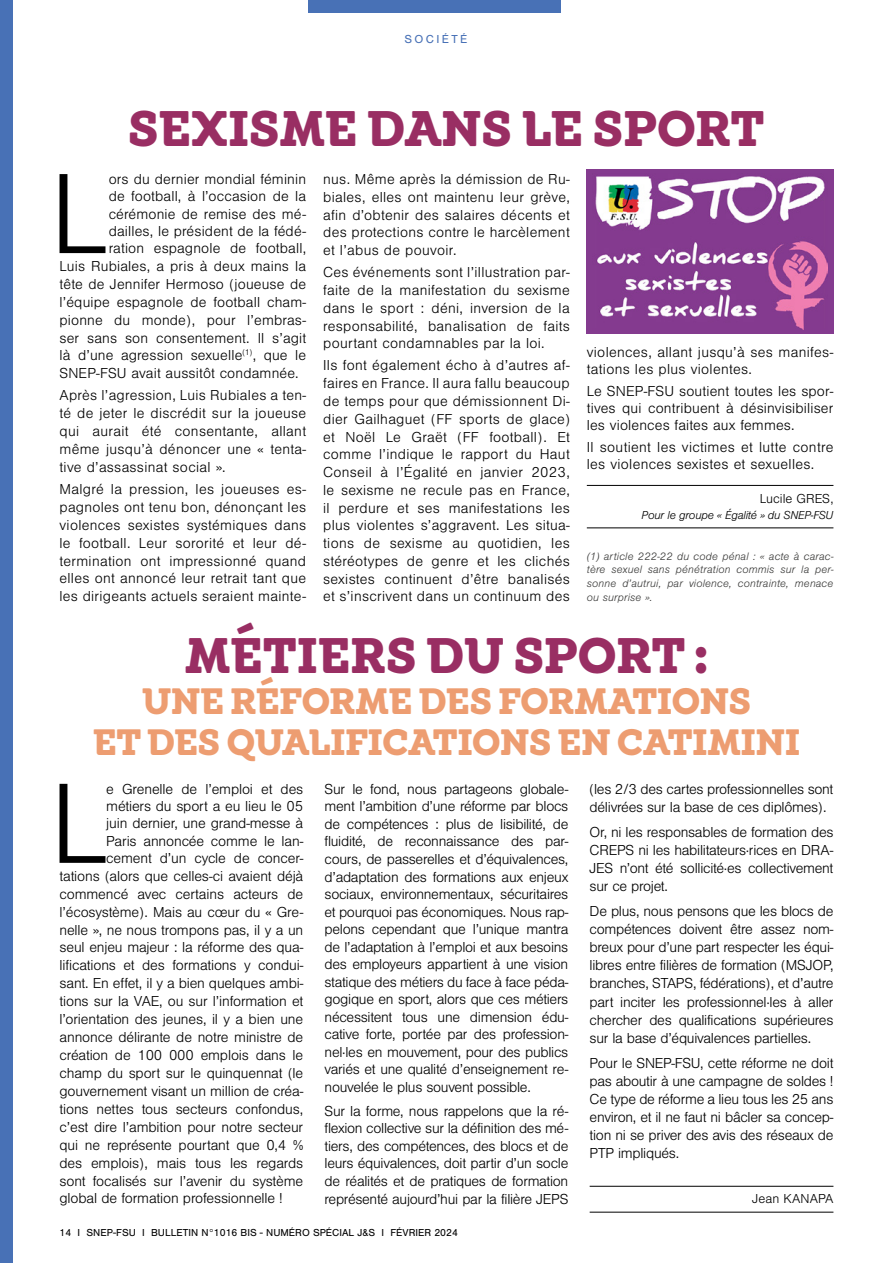
<style>
.page{position:relative;width:893px;height:1263px;background:#fff}
.page>*{position:absolute;margin:0;border:0;box-sizing:border-box;transform-origin:0 0}
.t1{font:300 118.5px "Nimbus San";color:#000}
.t2{font:700 51px "Winden Alt";letter-spacing:-.01em;color:#992e63;scale:.96 1}
.t3{font:700 37.5px/40.8px "Winden Alt";letter-spacing:-.02em;color:#ed9d71;text-align:center;scale:.96 1}
.t4{font:300 15px/17.5px "Nimbus San";letter-spacing:-.01em;color:#000;text-align:justify}
.t5{font:300 15px "Nimbus San";letter-spacing:.01em;color:#000}
.t6{font:300 15px/17.2px "Nimbus San";letter-spacing:.02em;color:#000}
.t7{font:300 13.5px "Nimbus San";color:#000}
.t8{font:italic 300 12px "Nimbus San";letter-spacing:-.02em;color:#000}
.t9{font:12px "Nimbus San";letter-spacing:.2em;color:#4871b6}
.t10{font:italic 300 11.25px/13.5px "Nimbus San";letter-spacing:.01em;color:#3c3c3b;text-align:justify}
.t11{font:10.5px "Nimbus San";color:#000}
</style>
<div class="page">
<hr style="left:587px;top:485px;width:246px;height:1px;background:#000">
<hr style="left:587px;top:528px;width:246px;height:1px;background:#000">
<hr style="left:590px;top:1186px;width:243px;height:1px;background:#000">
<hr style="left:590px;top:1212px;width:243px;height:1px;background:#000">
<div style="left:586px;top:169px;width:247px;height:165px;background:#843b8f"></div>
<img style="left:595px;top:176px;width:232px;height:154px">
<div style="left:0;top:0;width:13px;height:1263px;background:#4871b6"></div>
<div style="left:308px;top:0;width:253px;height:13px;background:#4871b6"></div>
<p class="t9" style="left:404px;top:32px;width:65px">SOCIÉTÉ</p>
<h2 class="t2" style="left:128px;top:94px;width:665px">SEXISME DANS LE SPORT</h2>
<h1 class="t1" style="left:50px;top:152px;width:59px">L</h1>
<p class="t5" style="left:109px;top:171px;width:199px">ors du dernier mondial féminin</p>
<p class="t4" style="left:323px;top:171px;width:248px">nus. Même après la démission de Ru&shy;biales, elles ont maintenu leur grève, afin d’obtenir des salaires décents et des protections contre le harcèlement et l’abus de pouvoir.</p>
<p class="t4" style="left:323px;top:264px;width:248px">Ces événements sont l’illustration par&shy;faite de la manifestation du sexisme dans le sport : déni, inversion de la responsabilité, banalisation de faits pourtant condamnables par la loi.</p>
<p class="t4" style="left:323px;top:357px;width:248px">Ils font également écho à d’autres af&shy;faires en France. Il aura fallu beaucoup de temps pour que démissionnent Di&shy;dier Gailhaguet (FF sports de glace) et Noël Le Graët (FF football). Et comme l’indique le rapport du Haut Conseil à l’Égalité en janvier 2023, le sexisme ne recule pas en France, il perdure et ses manifestations les plus violentes s’aggravent. Les situa&shy;tions de sexisme au quotidien, les stéréotypes de genre et les clichés sexistes continuent d’être banalisés et s’inscrivent dans un continuum des</p>
<p class="t5" style="left:109px;top:189px;width:199px">de football, à l’occasion de la</p>
<p class="t5" style="left:109px;top:206px;width:199px">cérémonie de remise des mé-</p>
<p class="t5" style="left:109px;top:223px;width:199px">dailles, le président de la fédé-</p>
<p class="t5" style="left:109px;top:240px;width:199px">ration espagnole de football,</p>
<p class="t5" style="left:60px;top:258px;width:248px">Luis Rubiales, a pris à deux mains la</p>
<p class="t5" style="left:60px;top:276px;width:248px">tête de Jennifer Hermoso (joueuse de</p>
<p class="t5" style="left:60px;top:294px;width:248px">l’équipe espagnole de football cham-</p>
<p class="t5" style="left:60px;top:312px;width:248px">pionne du monde), pour l’embras-</p>
<p class="t5" style="left:60px;top:330px;width:248px">ser sans son consentement. Il s’agit</p>
<p class="t5" style="left:60px;top:348px;width:248px">là d’une agression sexuelle<sup>(1)</sup>, que le</p>
<p class="t5" style="left:60px;top:365px;width:241px">SNEP-FSU avait aussitôt condamnée.</p>
<p class="t4" style="left:60px;top:387px;width:248px">Après l’agression, Luis Rubiales a ten&shy;té de jeter le discrédit sur la joueuse qui aurait été consentante, allant même jusqu’à dénoncer une « tenta&shy;tive d’assassinat social ».</p>
<p class="t4" style="left:60px;top:481px;width:248px">Malgré la pression, les joueuses es&shy;pagnoles ont tenu bon, dénonçant les violences sexistes systémiques dans le football. Leur sororité et leur dé&shy;termination ont impressionné quand elles ont annoncé leur retrait tant que les dirigeants actuels seraient mainte-</p>
<p class="t6" style="left:587px;top:343px;width:248px">violences, allant jusqu’à ses manifes&shy;tations les plus violentes.</p>
<p class="t4" style="left:587px;top:382px;width:248px">Le SNEP-FSU soutient toutes les spor&shy;tives qui contribuent à désinvisibiliser les violences faites aux femmes.</p>
<p class="t6" style="left:587px;top:438px;width:248px">Il soutient les victimes et lutte contre les violences sexistes et sexuelles.</p>
<p class="t7" style="left:760px;top:491px;width:75px">Lucile GRES,</p>
<p class="t8" style="left:642px;top:509px;width:193px">Pour le groupe « Égalité » du SNEP-FSU</p>
<p class="t10" style="left:587px;top:550px;width:248px">(1) article 222-22 du code pénal : « acte à carac&shy;tère sexuel sans pénétration commis sur la per&shy;sonne d’autrui, par violence, contrainte, menace ou surprise ».</p>
<h2 class="t2" style="left:184px;top:622px;width:547px">MÉTIERS DU SPORT :</h2>
<h3 class="t3" style="left:93px;top:681px;width:739px">UNE RÉFORME DES FORMATIONS<br>ET DES QUALIFICATIONS EN CATIMINI</h3>
<h1 class="t1" style="left:50px;top:762px;width:59px">L</h1>
<p class="t4" style="left:106px;top:780px;width:198px">e Grenelle de l’emploi et des</p>
<p class="t4" style="left:325px;top:780px;width:245px">Sur le fond, nous partageons globale&shy;ment l’ambition d’une réforme par blocs de compétences : plus de lisibilité, de fluidité, de reconnaissance des par&shy;cours, de passerelles et d’équivalences, d’adaptation des formations aux enjeux sociaux, environnementaux, sécuritaires et pourquoi pas économiques. Nous rap&shy;pelons cependant que l’unique mantra de l’adaptation à l’emploi et aux besoins des employeurs appartient à une vision statique des métiers du face à face péda&shy;gogique en sport, alors que ces métiers nécessitent tous une dimension édu&shy;cative forte, portée par des profession&shy;nel·les en mouvement, pour des publics variés et une qualité d’enseignement re&shy;nouvelée le plus souvent possible.</p>
<p class="t4" style="left:325px;top:1102px;width:245px">Sur la forme, nous rappelons que la ré&shy;flexion collective sur la définition des mé&shy;tiers, des compétences, des blocs et de leurs équivalences, doit partir d’un socle de réalités et de pratiques de formation représenté aujourd’hui par la filière JEPS</p>
<p class="t4" style="left:590px;top:780px;width:245px;line-height:18.1px">(les 2/3 des cartes professionnelles sont délivrées sur la base de ces diplômes).</p>
<p class="t4" style="left:590px;top:823px;width:245px;line-height:18.1px">Or, ni les responsables de formation des CREPS ni les habilitateurs·rices en DRA-JES n’ont été sollicité·es collectivement sur ce projet.</p>
<p class="t4" style="left:590px;top:902px;width:245px;line-height:18.1px">De plus, nous pensons que les blocs de compétences doivent être assez nom&shy;breux pour d’une part respecter les équi&shy;libres entre filières de formation (MSJOP, branches, STAPS, fédérations), et d’autre part inciter les professionnel·les à aller chercher des qualifications supérieures sur la base d’équivalences partielles.</p>
<p class="t4" style="left:590px;top:1054px;width:245px;line-height:18.1px">Pour le SNEP-FSU, cette réforme ne doit pas aboutir à une campagne de soldes !<br>Ce type de réforme a lieu tous les 25 ans environ, et il ne faut ni bâcler sa concep&shy;tion ni se priver des avis des réseaux de PTP impliqués.</p>
<p class="t7" style="left:752px;top:1192px;width:83px">Jean KANAPA</p>
<p class="t4" style="left:106px;top:798px;width:198px">métiers du sport a eu lieu le 05</p>
<p class="t4" style="left:106px;top:815px;width:198px">juin dernier, une grand-messe à</p>
<p class="t4" style="left:106px;top:832px;width:198px">Paris annoncée comme le lan-</p>
<p class="t4" style="left:106px;top:849px;width:198px">cement d’un cycle de concer-</p>
<p class="t4" style="left:60px;top:867px;width:245px">tations (alors que celles-ci avaient déjà</p>
<p class="t4" style="left:60px;top:885px;width:245px">commencé avec certains acteurs de</p>
<p class="t4" style="left:60px;top:903px;width:245px">l’écosystème). Mais au cœur du « Gre-</p>
<p class="t4" style="left:60px;top:921px;width:245px">nelle », ne nous trompons pas, il y a un</p>
<p class="t4" style="left:60px;top:939px;width:245px">seul enjeu majeur : la réforme des qua-</p>
<p class="t4" style="left:60px;top:957px;width:245px">lifications et des formations y condui-</p>
<p class="t4" style="left:60px;top:975px;width:245px">sant. En effet, il y a bien quelques ambi-</p>
<p class="t4" style="left:60px;top:993px;width:245px">tions sur la VAE, ou sur l’information et</p>
<p class="t4" style="left:60px;top:1011px;width:245px">l’orientation des jeunes, il y a bien une</p>
<p class="t4" style="left:60px;top:1029px;width:245px">annonce délirante de notre ministre de</p>
<p class="t4" style="left:60px;top:1047px;width:245px">création de 100 000 emplois dans le</p>
<p class="t4" style="left:60px;top:1065px;width:245px">champ du sport sur le quinquennat (le</p>
<p class="t4" style="left:60px;top:1082px;width:245px">gouvernement visant un million de créa-</p>
<p class="t4" style="left:60px;top:1100px;width:245px">tions nettes tous secteurs confondus,</p>
<p class="t4" style="left:60px;top:1118px;width:245px">c’est dire l’ambition pour notre secteur</p>
<p class="t4" style="left:60px;top:1136px;width:245px">qui ne représente pourtant que 0,4 %</p>
<p class="t4" style="left:60px;top:1154px;width:245px">des emplois), mais tous les regards</p>
<p class="t4" style="left:60px;top:1172px;width:245px">sont focalisés sur l’avenir du système</p>
<p class="t4" style="left:60px;top:1190px;width:225px">global de formation professionnelle !</p>
<p class="t11" style="left:60px;top:1227px;width:400px">14 I SNEP-FSU I BULLETIN N°1016 BIS - NUMÉRO SPÉCIAL J&amp;S I FÉVRIER 2024</p>
</div>
